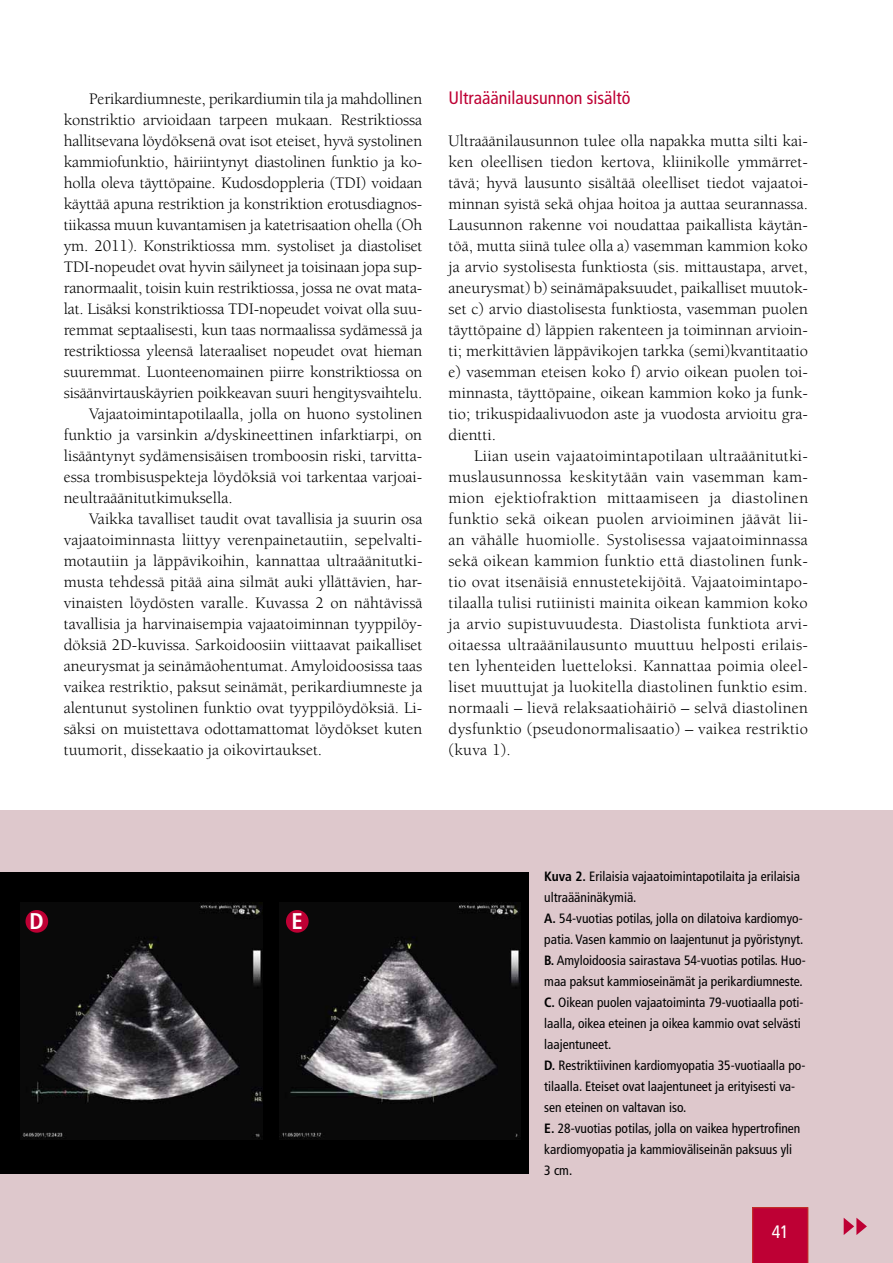
<style>
.page{position:relative;width:893px;height:1263px;background:#fff}
.page>*{position:absolute;margin:0;border:0;box-sizing:border-box;transform-origin:0 0}
.t1{font:700 condensed 22.65px "Frutiger";color:#fff}
.t2{font:condensed 18px "Frutiger";color:#be0034}
.t3{font:condensed 18px "Frutiger";color:#fff}
.t4{font:16.5px/21px "Berkeley";color:#000;text-align:justify}
.t5{font:condensed 13.5px/21px "Frutiger";color:#000}
.s1{font-weight:700}
</style>
<div class="page">
<div style="left:0;top:810px;width:893px;height:453px;background:#dec8cc"></div>
<div style="left:0;top:872px;width:529px;height:302px;background:#000"></div>
<img style="left:21px;top:902px;width:241px;height:237px">
<img style="left:281px;top:902px;width:240px;height:237px">
<div style="left:26px;top:910px;width:22px;height:23px;background:#be0034;border-radius:50%"></div>
<div style="left:286px;top:910px;width:23px;height:23px;background:#be0034;border-radius:50%"></div>
<svg style="left:844px;top:1218px;width:23px;height:17px"></svg>
<div style="left:753px;top:1208px;width:55px;height:55px;background:#be0034"></div>
<p class="t4" style="left:89px;top:89px;width:334px">Perikardiumneste, perikardiumin tila ja mahdollinen</p>
<p class="t4" style="left:64px;top:110px;width:360px">konstriktio arvioidaan tarpeen mukaan. Restriktiossa</p>
<p class="t4" style="left:64px;top:131px;width:360px">hallitsevana löydöksenä ovat isot eteiset, hyvä systolinen</p>
<p class="t4" style="left:64px;top:152px;width:360px">kammiofunktio, häiriintynyt diastolinen funktio ja ko-</p>
<p class="t4" style="left:64px;top:173px;width:360px">holla oleva täyttöpaine. Kudosdoppleria (TDI) voidaan</p>
<p class="t4" style="left:64px;top:194px;width:360px">käyttää apuna restriktion ja konstriktion erotusdiagnos-</p>
<p class="t4" style="left:64px;top:215px;width:360px">tiikassa muun kuvantamisen ja katetrisaation ohella (Oh</p>
<p class="t4" style="left:64px;top:236px;width:360px">ym. 2011). Konstriktiossa mm. systoliset ja diastoliset</p>
<p class="t4" style="left:64px;top:257px;width:360px">TDI-nopeudet ovat hyvin säilyneet ja toisinaan jopa sup-</p>
<p class="t4" style="left:64px;top:278px;width:360px">ranormaalit, toisin kuin restriktiossa, jossa ne ovat mata-</p>
<p class="t4" style="left:64px;top:299px;width:360px">lat. Lisäksi konstriktiossa TDI-nopeudet voivat olla suu-</p>
<p class="t4" style="left:64px;top:320px;width:360px">remmat septaalisesti, kun taas normaalissa sydämessä ja</p>
<p class="t4" style="left:64px;top:341px;width:360px">restriktiossa yleensä lateraaliset nopeudet ovat hieman</p>
<p class="t4" style="left:64px;top:362px;width:360px">suuremmat. Luonteenomainen piirre konstriktiossa on</p>
<p class="t4" style="left:64px;top:383px;width:360px">sisäänvirtauskäyrien poikkeavan suuri hengitysvaihtelu.</p>
<p class="t4" style="left:89px;top:404px;width:335px">Vajaatoimintapotilaalla, jolla on huono systolinen</p>
<p class="t4" style="left:64px;top:425px;width:360px">funktio ja varsinkin a/dyskineettinen infarktiarpi, on</p>
<p class="t4" style="left:64px;top:446px;width:360px">lisääntynyt sydämensisäisen tromboosin riski, tarvitta-</p>
<p class="t4" style="left:64px;top:467px;width:360px">essa trombisuspekteja löydöksiä voi tarkentaa varjoai-</p>
<p class="t4" style="left:64px;top:488px;width:170px">neultraäänitutkimuksella.</p>
<p class="t4" style="left:89px;top:509px;width:335px">Vaikka tavalliset taudit ovat tavallisia ja suurin osa</p>
<p class="t4" style="left:64px;top:530px;width:360px">vajaatoiminnasta liittyy verenpainetautiin, sepelvalti-</p>
<p class="t4" style="left:64px;top:551px;width:360px">motautiin ja läppävikoihin, kannattaa ultraäänitutki-</p>
<p class="t4" style="left:64px;top:572px;width:360px">musta tehdessä pitää aina silmät auki yllättävien, har-</p>
<p class="t4" style="left:64px;top:593px;width:360px">vinaisten löydösten varalle. Kuvassa 2 on nähtävissä</p>
<p class="t4" style="left:64px;top:614px;width:360px">tavallisia ja harvinaisempia vajaatoiminnan tyyppilöy-</p>
<p class="t4" style="left:64px;top:635px;width:360px">döksiä 2D-kuvissa. Sarkoidoosiin viittaavat paikalliset</p>
<p class="t4" style="left:64px;top:656px;width:360px">aneurysmat ja seinämäohentumat. Amyloidoosissa taas</p>
<p class="t4" style="left:64px;top:677px;width:360px">vaikea restriktio, paksut seinämät, perikardiumneste ja</p>
<p class="t4" style="left:64px;top:698px;width:360px">alentunut systolinen funktio ovat tyyppilöydöksiä. Li-</p>
<p class="t4" style="left:64px;top:719px;width:360px">säksi on muistettava odottamattomat löydökset kuten</p>
<p class="t4" style="left:64px;top:740px;width:260px">tuumorit, dissekaatio ja oikovirtaukset.</p>
<p class="t2" style="left:449px;top:87px;width:183px">Ultraäänilausunnon sisältö</p>
<p class="t4" style="left:449px;top:131px;width:361px">Ultraäänilausunnon tulee olla napakka mutta silti kai&shy;ken oleellisen tiedon kertova, kliinikolle ymmärret&shy;tävä; hyvä lausunto sisältää oleelliset tiedot vajaatoi&shy;minnan syistä sekä ohjaa hoitoa ja auttaa seurannassa.<br>Lausunnon rakenne voi noudattaa paikallista käytän&shy;töä, mutta siinä tulee olla a) vasemman kammion koko ja arvio systolisesta funktiosta (sis. mittaustapa, arvet, aneurysmat) b) seinämäpaksuudet, paikalliset muutok&shy;set c) arvio diastolisesta funktiosta, vasemman puolen täyttöpaine d) läppien rakenteen ja toiminnan arvioin&shy;ti; merkittävien läppävikojen tarkka (semi)kvantitaatio e) vasemman eteisen koko f) arvio oikean puolen toi&shy;minnasta, täyttöpaine, oikean kammion koko ja funk&shy;tio; trikuspidaalivuodon aste ja vuodosta arvioitu gra&shy;dientti.</p>
<p class="t4" style="left:449px;top:446px;width:361px;text-indent:26px">Liian usein vajaatoimintapotilaan ultraäänitutki&shy;muslausunnossa keskitytään vain vasemman kam&shy;mion ejektiofraktion mittaamiseen ja diastolinen funktio sekä oikean puolen arvioiminen jäävät lii&shy;an vähälle huomiolle. Systolisessa vajaatoiminnassa sekä oikean kammion funktio että diastolinen funk&shy;tio ovat itsenäisiä ennustetekijöitä. Vajaatoimintapo&shy;tilaalla tulisi rutiinisti mainita oikean kammion koko ja arvio supistuvuudesta. Diastolista funktiota arvi&shy;oitaessa ultraäänilausunto muuttuu helposti erilais&shy;ten lyhenteiden luetteloksi. Kannattaa poimia oleel&shy;liset muuttujat ja luokitella diastolinen funktio esim. normaali – lievä relaksaatiohäiriö – selvä diastolinen dysfunktio (pseudonormalisaatio) – vaikea restriktio (kuva 1).</p>
<h1 class="t1" style="left:29px;top:907px;width:16px">D</h1>
<h1 class="t1" style="left:291px;top:907px;width:13px">E</h1>
<p class="t5" style="left:544px;top:866px;width:263px"><span class="s1">Kuva 2.</span> Erilaisia vajaatoimintapotilaita ja erilaisia ultraääninäkymiä.<br><span class="s1">A.</span> 54-vuotias potilas, jolla on dilatoiva kardiomyo&shy;patia. Vasen kammio on laajentunut ja pyöristynyt.<br><span class="s1">B.</span> Amyloidoosia sairastava 54-vuotias potilas. Huo&shy;maa paksut kammioseinämät ja perikardiumneste.<br><span class="s1">C.</span> Oikean puolen vajaatoiminta 79-vuotiaalla poti&shy;laalla, oikea eteinen ja oikea kammio ovat selvästi laajentuneet.<br><span class="s1">D.</span> Restriktiivinen kardiomyopatia 35-vuotiaalla po&shy;tilaalla. Eteiset ovat laajentuneet ja erityisesti va&shy;sen eteinen on valtavan iso.<br><span class="s1">E.</span> 28-vuotias potilas, jolla on vaikea hypertrofinen kardiomyopatia ja kammioväliseinän paksuus yli<br>3 cm.</p>
<p class="t3" style="left:772px;top:1221px;width:19px">41</p>
</div>
